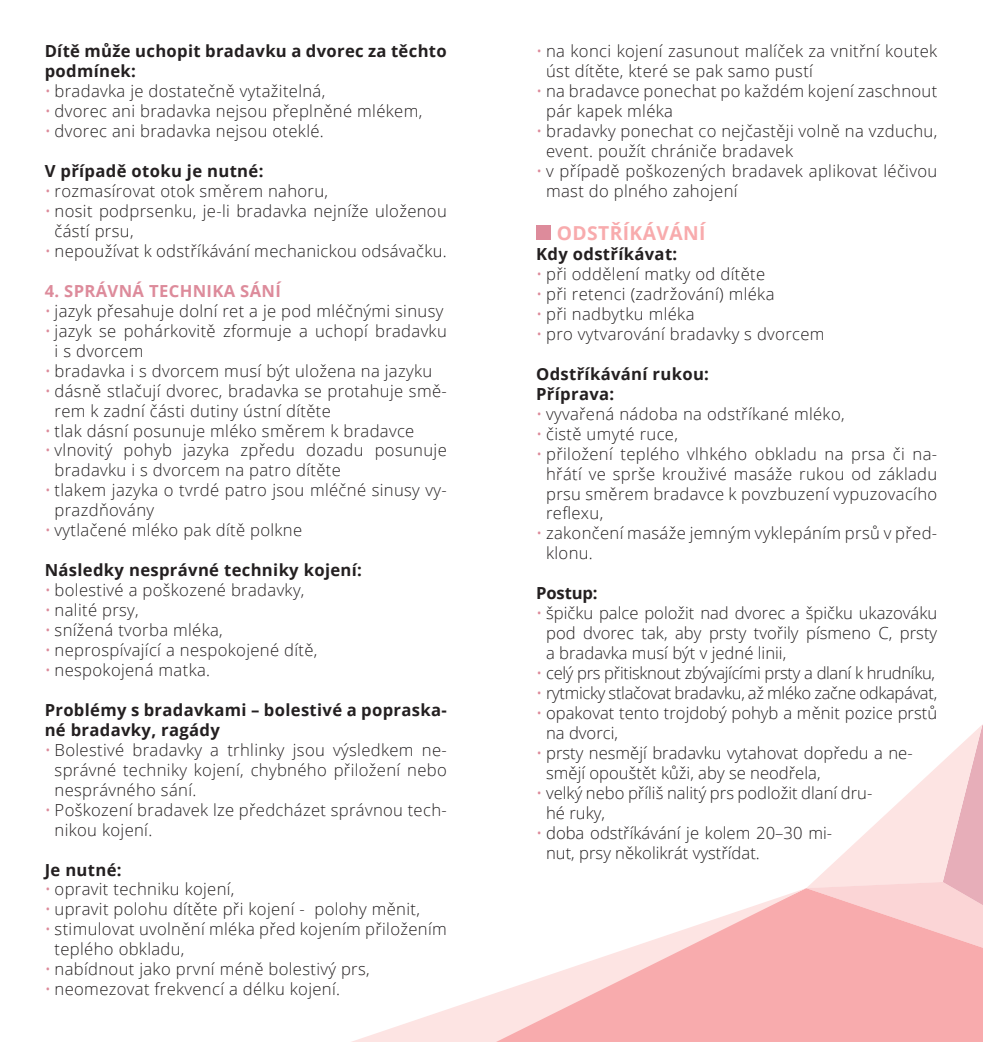
<style>
.page{position:relative;width:983px;height:1042px;background:#fff}
.page>*{position:absolute;margin:0;border:0;box-sizing:border-box;transform-origin:0 0}
.t1{font:700 19.25px "Open Sans";letter-spacing:.02em;color:#f8abad}
.t2{font:300 16.62px/19.9px "Open Sans";letter-spacing:.02em;color:#231f20}
.t3{font:300 16.62px/19.9px "Open Sans";color:#231f20}
.t4{font:700 16.62px/19.9px "Open Sans";letter-spacing:.02em;color:#231f20}
.t5{font:300 16.62px "Open Sans";letter-spacing:-.02em;color:#231f20}
.t6{font:700 16.62px "Open Sans";letter-spacing:.02em;color:#dd8b9b}
.s1{color:#dd8b9b}
</style>
<div class="page">
<div style="left:536px;top:225px;width:15px;height:15px;background:#dd8b9b"></div>
<div style="left:806px;top:1007px;width:176px;height:35px;background:#f8abad"></div>
<svg style="left:806px;top:725px;width:176px;height:282px"></svg>
<svg style="left:352px;top:888px;width:454px;height:154px"></svg>
<p class="t4" style="left:45px;top:41px;width:403px">Dítě může uchopit bradavku a dvorec za těchto podmínek:</p>
<p class="t2" style="left:45px;top:81px;width:282px"><span class="s1">•</span> bradavka je dostatečně vytažitelná,</p>
<p class="t2" style="left:45px;top:101px;width:379px"><span class="s1">•</span> dvorec ani bradavka nejsou přeplněné mlékem,</p>
<p class="t2" style="left:45px;top:121px;width:280px"><span class="s1">•</span> dvorec ani bradavka nejsou oteklé.</p>
<p class="t4" style="left:45px;top:161px;width:220px">V případě otoku je nutné:</p>
<p class="t2" style="left:45px;top:181px;width:285px"><span class="s1">•</span> rozmasírovat otok směrem nahoru,</p>
<p class="t2" style="left:55px;top:201px;width:393px;text-indent:-10px"><span class="s1">•</span> nosit podprsenku, je-li bradavka nejníže uloženou částí prsu,</p>
<p class="t2" style="left:45px;top:240px;width:403px"><span class="s1">•</span> nepoužívat k odstříkávání mechanickou odsávačku.</p>
<p class="t6" style="left:45px;top:279px;width:238px">4. SPRÁVNÁ TECHNIKA SÁNÍ</p>
<p class="t2" style="left:45px;top:300px;width:400px"><span class="s1">•</span> jazyk přesahuje dolní ret a je pod mléčnými sinusy</p>
<p class="t2" style="left:55px;top:320px;width:393px;text-indent:-10px"><span class="s1">•</span> jazyk se pohárkovitě zformuje a uchopí bradavku i s dvorcem</p>
<p class="t2" style="left:45px;top:360px;width:389px"><span class="s1">•</span> bradavka i s dvorcem musí být uložena na jazyku</p>
<p class="t2" style="left:55px;top:380px;width:393px;text-indent:-10px"><span class="s1">•</span> dásně stlačují dvorec, bradavka se protahuje smě&shy;rem k zadní části dutiny ústní dítěte</p>
<p class="t2" style="left:45px;top:420px;width:371px"><span class="s1">•</span> tlak dásní posunuje mléko směrem k bradavce</p>
<p class="t2" style="left:55px;top:440px;width:393px;text-indent:-10px"><span class="s1">•</span> vlnovitý pohyb jazyka zpředu dozadu posunuje bradavku i s dvorcem na patro dítěte</p>
<p class="t2" style="left:55px;top:480px;width:393px;text-indent:-10px"><span class="s1">•</span> tlakem jazyka o tvrdé patro jsou mléčné sinusy vy&shy;prazdňovány</p>
<p class="t2" style="left:45px;top:520px;width:259px"><span class="s1">•</span> vytlačené mléko pak dítě polkne</p>
<p class="t4" style="left:45px;top:560px;width:319px">Následky nesprávné techniky kojení:</p>
<p class="t2" style="left:45px;top:580px;width:261px"><span class="s1">•</span> bolestivé a poškozené bradavky,</p>
<p class="t2" style="left:45px;top:600px;width:96px"><span class="s1">•</span> nalité prsy,</p>
<p class="t2" style="left:45px;top:619px;width:180px"><span class="s1">•</span> snížená tvorba mléka,</p>
<p class="t2" style="left:45px;top:639px;width:274px"><span class="s1">•</span> neprospívající a nespokojené dítě,</p>
<p class="t2" style="left:45px;top:659px;width:167px"><span class="s1">•</span> nespokojená matka.</p>
<p class="t4" style="left:45px;top:699px;width:403px">Problémy s bradavkami – bolestivé a popraska&shy;né bradavky, ragády</p>
<p class="t2" style="left:55px;top:739px;width:393px;text-align:justify;text-indent:-10px"><span class="s1">•</span> Bolestivé bradavky a trhlinky jsou výsledkem ne&shy;správné techniky kojení, chybného přiložení nebo nesprávného sání.</p>
<p class="t2" style="left:55px;top:799px;width:393px;text-indent:-10px"><span class="s1">•</span> Poškození bradavek lze předcházet správnou tech&shy;nikou kojení.</p>
<p class="t4" style="left:45px;top:859px;width:78px">Je nutné:</p>
<p class="t2" style="left:45px;top:879px;width:191px"><span class="s1">•</span> opravit techniku kojení,</p>
<p class="t2" style="left:45px;top:899px;width:376px"><span class="s1">•</span> upravit polohu dítěte při kojení - polohy měnit,</p>
<p class="t2" style="left:55px;top:919px;width:393px;text-indent:-10px"><span class="s1">•</span> stimulovat uvolnění mléka před kojením přiložením teplého obkladu,</p>
<p class="t2" style="left:45px;top:959px;width:326px"><span class="s1">•</span> nabídnout jako první méně bolestivý prs,</p>
<p class="t2" style="left:45px;top:979px;width:297px"><span class="s1">•</span> neomezovat frekvencí a délku kojení.</p>
<p class="t2" style="left:546px;top:41px;width:392px;text-indent:-10px"><span class="s1">•</span> na konci kojení zasunout malíček za vnitřní koutek úst dítěte, které se pak samo pustí</p>
<p class="t2" style="left:546px;top:81px;width:392px;text-indent:-10px"><span class="s1">•</span> na bradavce ponechat po každém kojení zaschnout pár kapek mléka</p>
<p class="t2" style="left:546px;top:121px;width:392px;text-indent:-10px"><span class="s1">•</span> bradavky ponechat co nejčastěji volně na vzduchu, event. použít chrániče bradavek</p>
<p class="t2" style="left:546px;top:161px;width:392px;text-indent:-10px"><span class="s1">•</span> v případě poškozených bradavek aplikovat léčivou mast do plného zahojení</p>
<p class="t1" style="left:556px;top:219px;width:150px">ODSTŘÍKÁVÁNÍ</p>
<p class="t4" style="left:536px;top:244px;width:143px">Kdy odstříkávat:</p>
<p class="t2" style="left:536px;top:264px;width:230px"><span class="s1">•</span> při oddělení matky od dítěte</p>
<p class="t2" style="left:536px;top:283px;width:240px"><span class="s1">•</span> při retenci (zadržování) mléka</p>
<p class="t2" style="left:536px;top:303px;width:160px"><span class="s1">•</span> při nadbytku mléka</p>
<p class="t2" style="left:536px;top:323px;width:290px"><span class="s1">•</span> pro vytvarování bradavky s dvorcem</p>
<p class="t4" style="left:536px;top:363px;width:174px">Odstříkávání rukou:</p>
<p class="t4" style="left:536px;top:383px;width:80px">Příprava:</p>
<p class="t2" style="left:536px;top:403px;width:310px"><span class="s1">•</span> vyvařená nádoba na odstříkané mléko,</p>
<p class="t2" style="left:536px;top:423px;width:143px"><span class="s1">•</span> čistě umyté ruce,</p>
<p class="t2" style="left:546px;top:443px;width:392px;text-align:justify;text-indent:-10px"><span class="s1">•</span> přiložení teplého vlhkého obkladu na prsa či na&shy;hřátí ve sprše krouživé masáže rukou od základu prsu směrem bradavce k povzbuzení vypuzovacího reflexu,</p>
<p class="t2" style="left:546px;top:523px;width:392px;text-indent:-10px"><span class="s1">•</span> zakončení masáže jemným vyklepáním prsů v před&shy;klonu.</p>
<p class="t4" style="left:536px;top:583px;width:63px">Postup:</p>
<p class="t2" style="left:546px;top:603px;width:392px;text-align:justify;text-indent:-10px"><span class="s1">•</span> špičku palce položit nad dvorec a špičku ukazováku pod dvorec tak, aby prsty tvořily písmeno C, prsty a bradavka musí být v jedné linii,</p>
<p class="t5" style="left:536px;top:662px;width:400px"><span class="s1">•</span> celý prs přitisknout zbývajícími prsty a dlaní k hrudníku,</p>
<p class="t5" style="left:536px;top:681px;width:402px"><span class="s1">•</span> rytmicky stlačovat bradavku, až mléko začne odkapávat,</p>
<p class="t3" style="left:546px;top:702px;width:392px;text-indent:-10px"><span class="s1">•</span> opakovat tento trojdobý pohyb a měnit pozice prstů na dvorci,</p>
<p class="t3" style="left:546px;top:742px;width:368px;text-indent:-10px"><span class="s1">•</span> prsty nesmějí bradavku vytahovat dopředu a ne&shy;smějí opouštět kůži, aby se neodřela,</p>
<p class="t3" style="left:546px;top:782px;width:328px;text-indent:-10px"><span class="s1">•</span> velký nebo příliš nalitý prs podložit dlaní dru&shy;hé ruky,</p>
<p class="t3" style="left:546px;top:822px;width:287px;text-indent:-10px"><span class="s1">•</span> doba odstříkávání je kolem 20–30 mi&shy;nut, prsy několikrát vystřídat.</p>
</div>
